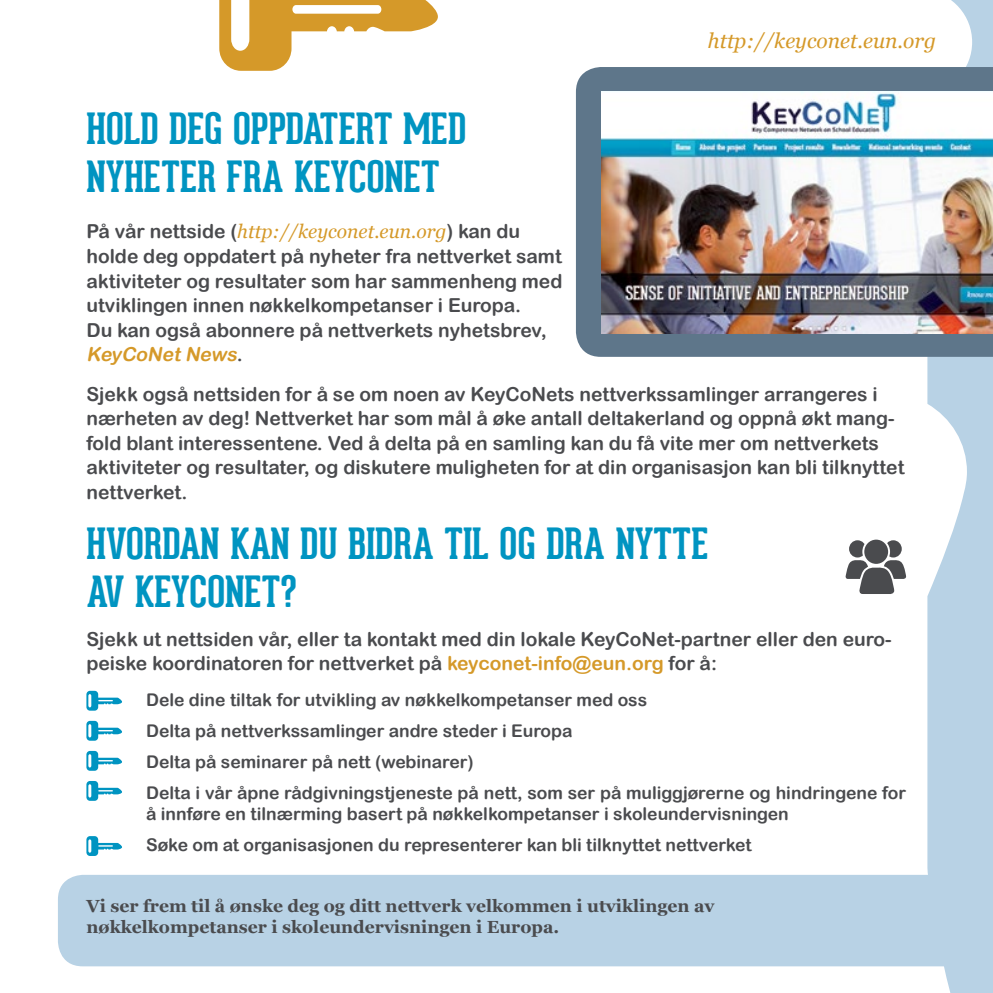
<style>
.page{position:relative;width:993px;height:993px;background:#fff}
.page>*{position:absolute;margin:0;border:0;box-sizing:border-box;transform-origin:0 0}
.t1{font:700 42px/47.2px "Geared Slab";color:#0094c1}
.t2{font:italic 21px "Georgia";color:#d59929}
.t3{font:19.25px/24.5px "Arial Rounded MT Bold";color:#4a4b4e}
.t4{font:italic 19.25px "Georgia";color:#d59929}
.t5{font:17.5px/31px "Arial Rounded MT Bold";color:#4a4b4e}
.t6{font:700 17.5px/21px "Georgia";color:#4a4b4e}
.s1{font-family:"Arial Rounded MT Bold";font-style:normal;color:#4a4b4e}
.s2{font-style:italic;color:#d59929}
.s3{color:#d59929}
</style>
<div class="page">
<svg style="left:582px;top:0;width:410px;height:992px"></svg>
<div style="left:58px;top:874px;width:934px;height:92px;background:#b8d2e5"></div>
<svg style="left:219px;top:0;width:219px;height:71px"></svg>
<div style="left:575px;top:67px;width:417px;height:290px;background:#5e768a"></div>
<img style="left:601px;top:91px;width:391px;height:242px">
<svg style="left:86px;top:720px;width:36px;height:20px"></svg>
<svg style="left:86px;top:750px;width:36px;height:20px"></svg>
<svg style="left:86px;top:781px;width:36px;height:19px"></svg>
<svg style="left:86px;top:836px;width:36px;height:19px"></svg>
<svg style="left:86px;top:690px;width:36px;height:20px"></svg>
<div style="left:848px;top:540px;width:17px;height:17px;background:#4a4b4e;border-radius:50%"></div>
<div style="left:884px;top:540px;width:17px;height:17px;background:#4a4b4e;border-radius:50%"></div>
<svg style="left:862px;top:537px;width:27px;height:28px"></svg>
<div style="left:864px;top:539px;width:23px;height:24px;background:#4a4b4e;border-radius:50%"></div>
<svg style="left:844px;top:559px;width:61px;height:36px"></svg>
<p class="t2" style="left:707px;top:28px;width:230px">http://keyconet.eun.org</p>
<h1 class="t1" style="left:86px;top:105px;width:235px">HOLD DEG OPPDATERT</h1>
<h1 class="t1" style="left:403px;top:105px;width:65px">ME D</h1>
<h1 class="t1" style="left:86px;top:153px;width:20px">NYHETER</h1>
<h1 class="t1" style="left:226px;top:153px;width:196px">FRA KEYCONET</h1>
<p class="t4" style="left:86px;top:219px;width:435px"><span class="s1">På vår nettside (</span>http://keyconet.eun.org<span class="s1">) kan du</span></p>
<p class="t3" style="left:86px;top:243px;width:477px">holde deg oppdatert på nyheter fra nettverket samt aktiviteter og resultater som har sammenheng med utviklingen innen nøkkelkompetanser i Europa.<br>Du kan også abonnere på nettverkets nyhetsbrev, <span class="s2">KeyCoNetNews</span>.</p>
<p class="t3" style="left:86px;top:381px;width:819px">Sjekk også nettsiden for å se om noen av KeyCoN ets nettverkssamlinger arrangeres i nærheten av deg! Nettverket har som mål å øke antall deltakerland og oppnå økt mang&shy;fold blant interessentene. Ved å delta på en samling kan du få vite mer om nettverkets aktiviteter og resultater, og diskutere muligheten for at din organisasjon kan bli tilknyttet nettverket.</p>
<h1 class="t1" style="left:86px;top:520px;width:548px">HVORDAN KAN DU BIDRA TIL OG DRA NYTTE<br>AV KEYCONET?</h1>
<p class="t3" style="left:86px;top:626px;width:806px">Sjekk ut nettsiden vår, eller ta kontakt med din lokale KeyCoNet-partner eller den euro&shy;peiske koordinatoren for nettverket på <span class="s3">keyconet-info@eun.org</span> for å:</p>
<p class="t5" style="left:146px;top:684px;width:761px">Dele dine tiltak for utvikling av nøkkelkompetanser med oss<br>Delta på nettverkssamlinger andre steder i Europa<br>Delta på seminarer på nett (webinarer)<br>Delta i vår åpne rådgivningstjeneste på nett, som ser på muliggjørerne og hindringene for</p>
<p class="t5" style="left:146px;top:798px;width:644px">å innføre en tilnærming basert på nøkkelkompetanser i skoleundervisningen<br>Søke om at organisasjonen du representerer kan bli tilknyttet nettverket</p>
<p class="t6" style="left:86px;top:895px;width:629px">Vi ser frem til å ønske deg og ditt nettverk velkommen i utviklingen av nøkkelkompetanser i skoleundervisningen i Europa.</p>
</div>
